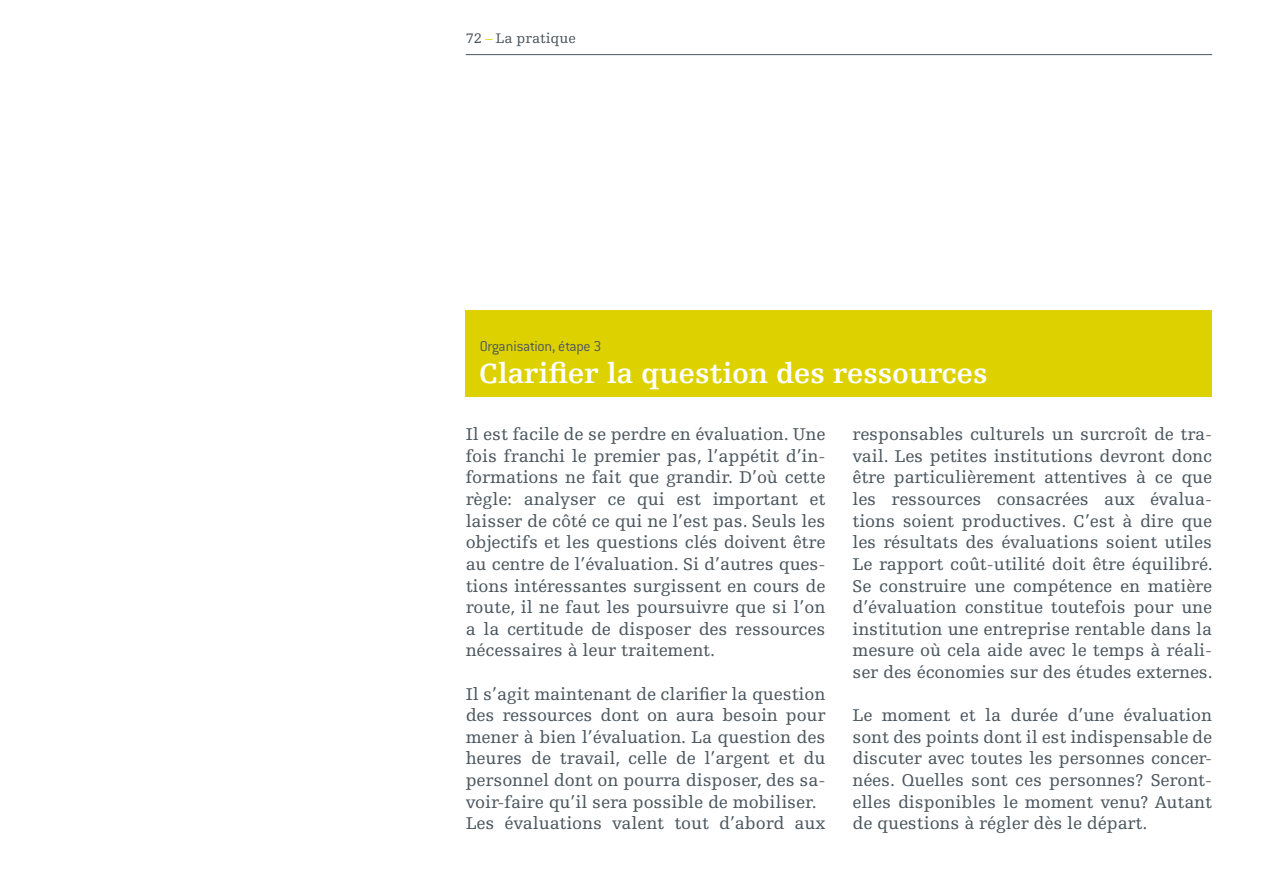
<style>
.page{position:relative;width:1276px;height:893px;background:#fff}
.page>*{position:absolute;margin:0;border:0;box-sizing:border-box;transform-origin:0 0}
.t1{font:700 29.25px "Egyptienne F";color:#fff}
.t2{font:18px/21.6px "Egyptienne F";letter-spacing:-.005em;color:#4c575f;text-align:justify}
.t3{font:300 15.75px "Conduit ITC";letter-spacing:-.015em;color:#4c575f}
.t4{font:14.62px "Egyptienne F";color:#4c575f}
.s1{color:#ded100}
</style>
<div class="page">
<hr style="left:466px;top:54px;width:746px;height:1px;background:#4c575f">
<div style="left:466px;top:311px;width:746px;height:86px;background:#ded100"></div>
<p class="t4" style="left:466px;top:30px;width:112px">72 <span class="s1">–</span> La pratique</p>
<p class="t3" style="left:480px;top:338px;width:123px">Organisation, étape 3</p>
<h1 class="t1" style="left:479px;top:357px;width:510px">Clarifier la question des ressources</h1>
<p class="t2" style="left:466px;top:424px;width:361px">Il est facile de se perdre en évaluation. Une fois franchi le premier pas, l’appétit d’in&shy;formations ne fait que grandir. D’où cette règle: analyser ce qui est important et laisser de côté ce qui ne l’est pas. Seuls les objectifs et les questions clés doivent être au centre de l’évaluation. Si d’autres ques&shy;tions intéressantes surgissent en cours de route, il ne faut les poursuivre que si l’on a la certitude de disposer des ressources nécessaires à leur traitement.</p>
<p class="t2" style="left:466px;top:683px;width:361px;text-align:left">Il s’agit maintenant de clarifier la question des ressources dont on aura besoin pour mener à bien l’évaluation. La question des heures de travail, celle de l’argent et du personnel dont on pourra disposer, des sa&shy;voir-faire qu’il sera possible de mobiliser.<br>Les évaluations valent tout d’abord aux</p>
<p class="t2" style="left:852px;top:424px;width:362px">responsables culturels un surcroît de tra&shy;vail. Les petites institutions devront donc être particulièrement attentives à ce que les ressources consacrées aux évalua&shy;tions soient productives. C’est à dire que les résultats des évaluations soient utiles Le rapport coût-utilité doit être équilibré.<br>Se construire une compétence en matière d’évaluation constitue toutefois pour une institution une entreprise rentable dans la mesure où cela aide avec le temps à réali&shy;ser des économies sur des études externes.</p>
<p class="t2" style="left:852px;top:705px;width:361px">Le moment et la durée d’une évaluation sont des points dont il est indispensable de discuter avec toutes les personnes concer&shy;nées. Quelles sont ces personnes? Seront&shy;elles disponibles le moment venu? Autant de questions à régler dès le départ.</p>
</div>
